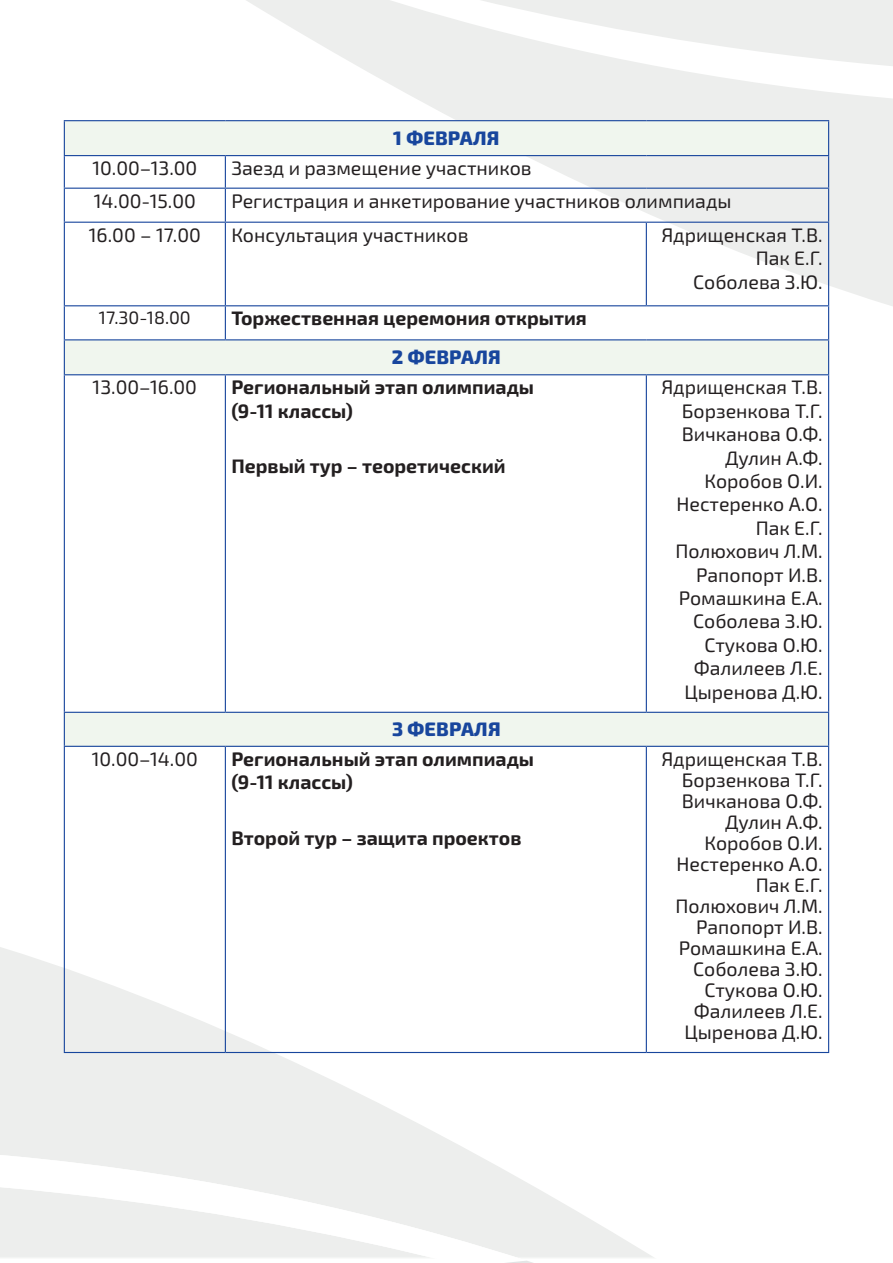
<style>
.page{position:relative;width:893px;height:1263px;background:#fff}
.page>*{position:absolute;margin:0;border:0;box-sizing:border-box;transform-origin:0 0}
.t1{font:19.5px/23.4px "Exo 2.0";color:#231f20;text-align:right}
.t2{font:700 19.5px/23.4px "Exo 2.0";color:#231f20}
.t3{font:800 19.5px "Exo 2.0";letter-spacing:.01em;color:#18469d}
.t4{font:18px "Exo 2.0";color:#231f20}
</style>
<div class="page">
<svg style="left:0;top:947px;width:663px;height:206px"></svg>
<svg style="left:0;top:1153px;width:654px;height:105px;fill:#edeeed"></svg>
<svg style="left:507px;top:1261px;width:26px;height:2px"></svg>
<svg style="left:245px;top:101px;width:648px;height:205px"></svg>
<svg style="left:246px;top:0;width:647px;height:101px;fill:#edeeed"></svg>
<div style="left:64px;top:121px;width:765px;height:35px;background:#f0f6ee"></div>
<div style="left:64px;top:340px;width:765px;height:35px;background:#f0f6ee"></div>
<div style="left:64px;top:712px;width:765px;height:34px;background:#f0f6ee"></div>
<hr style="left:64px;top:120px;width:161px;height:1px;background:#18469d">
<hr style="left:64px;top:121px;width:1px;height:34px;background:#18469d">
<hr style="left:225px;top:120px;width:421px;height:1px;background:#18469d">
<hr style="left:646px;top:120px;width:183px;height:1px;background:#18469d">
<hr style="left:828px;top:121px;width:1px;height:34px;background:#18469d">
<hr style="left:64px;top:155px;width:161px;height:1px;background:#18469d">
<hr style="left:64px;top:156px;width:1px;height:32px;background:#18469d">
<hr style="left:225px;top:155px;width:421px;height:1px;background:#18469d">
<hr style="left:225px;top:156px;width:1px;height:32px;background:#18469d">
<hr style="left:646px;top:155px;width:183px;height:1px;background:#18469d">
<hr style="left:828px;top:156px;width:1px;height:32px;background:#18469d">
<hr style="left:64px;top:189px;width:1px;height:33px;background:#18469d">
<hr style="left:225px;top:189px;width:1px;height:33px;background:#18469d">
<hr style="left:828px;top:189px;width:1px;height:33px;background:#18469d">
<hr style="left:64px;top:223px;width:1px;height:82px;background:#18469d">
<hr style="left:225px;top:223px;width:1px;height:82px;background:#18469d">
<hr style="left:646px;top:223px;width:1px;height:82px;background:#18469d">
<hr style="left:828px;top:223px;width:1px;height:82px;background:#18469d">
<hr style="left:64px;top:306px;width:1px;height:33px;background:#18469d">
<hr style="left:225px;top:306px;width:1px;height:33px;background:#18469d">
<hr style="left:828px;top:306px;width:1px;height:33px;background:#18469d">
<hr style="left:64px;top:188px;width:161px;height:1px;background:#18469d">
<hr style="left:225px;top:188px;width:421px;height:1px;background:#18469d">
<hr style="left:646px;top:188px;width:183px;height:1px;background:#18469d">
<hr style="left:64px;top:222px;width:161px;height:1px;background:#18469d">
<hr style="left:225px;top:222px;width:421px;height:1px;background:#18469d">
<hr style="left:646px;top:222px;width:183px;height:1px;background:#18469d">
<hr style="left:64px;top:305px;width:161px;height:1px;background:#18469d">
<hr style="left:225px;top:305px;width:421px;height:1px;background:#18469d">
<hr style="left:646px;top:305px;width:183px;height:1px;background:#18469d">
<hr style="left:64px;top:339px;width:161px;height:1px;background:#18469d">
<hr style="left:64px;top:340px;width:1px;height:34px;background:#18469d">
<hr style="left:225px;top:339px;width:421px;height:1px;background:#18469d">
<hr style="left:646px;top:339px;width:183px;height:1px;background:#18469d">
<hr style="left:828px;top:340px;width:1px;height:34px;background:#18469d">
<hr style="left:64px;top:375px;width:1px;height:337px;background:#18469d">
<hr style="left:225px;top:375px;width:1px;height:337px;background:#18469d">
<hr style="left:646px;top:375px;width:1px;height:337px;background:#18469d">
<hr style="left:828px;top:375px;width:1px;height:337px;background:#18469d">
<hr style="left:64px;top:374px;width:161px;height:1px;background:#18469d">
<hr style="left:225px;top:374px;width:421px;height:1px;background:#18469d">
<hr style="left:646px;top:374px;width:183px;height:1px;background:#18469d">
<hr style="left:64px;top:713px;width:1px;height:33px;background:#18469d">
<hr style="left:64px;top:747px;width:1px;height:305px;background:#18469d">
<hr style="left:225px;top:747px;width:1px;height:305px;background:#18469d">
<hr style="left:828px;top:713px;width:1px;height:33px;background:#18469d">
<hr style="left:646px;top:747px;width:1px;height:305px;background:#18469d">
<hr style="left:828px;top:747px;width:1px;height:305px;background:#18469d">
<hr style="left:64px;top:712px;width:161px;height:1px;background:#18469d">
<hr style="left:225px;top:712px;width:421px;height:1px;background:#18469d">
<hr style="left:646px;top:712px;width:183px;height:1px;background:#18469d">
<hr style="left:64px;top:746px;width:161px;height:1px;background:#18469d">
<hr style="left:225px;top:746px;width:421px;height:1px;background:#18469d">
<hr style="left:646px;top:746px;width:183px;height:1px;background:#18469d">
<hr style="left:64px;top:1052px;width:161px;height:1px;background:#18469d">
<hr style="left:225px;top:1052px;width:421px;height:1px;background:#18469d">
<hr style="left:646px;top:1052px;width:183px;height:1px;background:#18469d">
<p class="t3" style="left:393px;top:126px;width:108px">1 ФЕВРАЛЯ</p>
<p class="t1" style="left:92px;top:157px;width:107px">10.00–13.00</p>
<p class="t1" style="left:231px;top:157px;width:302px">Заезд и размещение участников</p>
<p class="t1" style="left:94px;top:190px;width:104px">14.00-15.00</p>
<p class="t1" style="left:231px;top:190px;width:502px">Регистрация и анкетирование участников олимпиады</p>
<p class="t1" style="left:89px;top:224px;width:113px">16.00 – 17.00</p>
<p class="t1" style="left:231px;top:224px;width:239px">Консультация участников</p>
<p class="t1" style="left:661px;top:224px;width:163px">Ядрищенская Т.В.<br>Пак Е.Г.<br>Соболева З.Ю.</p>
<p class="t4" style="left:99px;top:308px;width:93px">17.30-18.00</p>
<p class="t2" style="left:231px;top:307px;width:357px">Торжественная церемония открытия</p>
<p class="t3" style="left:392px;top:345px;width:110px">2 ФЕВРАЛЯ</p>
<p class="t1" style="left:93px;top:376px;width:106px">13.00–16.00</p>
<p class="t2" style="left:231px;top:376px;width:304px">Региональный этап олимпиады (9-11 классы)</p>
<p class="t2" style="left:231px;top:455px;width:276px">Первый тур – теоретический</p>
<p class="t1" style="left:661px;top:376px;width:163px">Ядрищенская Т.В.<br>Борзенкова Т.Г.<br>Вичканова О.Ф.<br>Дулин А.Ф.<br>Коробов О.И.<br>Нестеренко А.О.<br>Пак Е.Г.<br>Полюхович Л.М.<br>Рапопорт И.В.<br>Ромашкина Е.А.<br>Соболева З.Ю.<br>Стукова О.Ю.<br>Фалилеев Л.Е.<br>Цыренова Д.Ю.</p>
<p class="t3" style="left:392px;top:717px;width:110px">3 ФЕВРАЛЯ</p>
<p class="t1" style="left:92px;top:748px;width:108px">10.00–14.00</p>
<p class="t2" style="left:231px;top:748px;width:304px">Региональный этап олимпиады (9-11 классы)</p>
<p class="t2" style="left:231px;top:826px;width:292px">Второй тур – защита проектов</p>
<p class="t1" style="left:661px;top:749px;width:163px;line-height:21px">Ядрищенская Т.В.<br>Борзенкова Т.Г.<br>Вичканова О.Ф.<br>Дулин А.Ф.<br>Коробов О.И.<br>Нестеренко А.О.<br>Пак Е.Г.<br>Полюхович Л.М.<br>Рапопорт И.В.<br>Ромашкина Е.А.<br>Соболева З.Ю.<br>Стукова О.Ю.<br>Фалилеев Л.Е.<br>Цыренова Д.Ю.</p>
</div>
